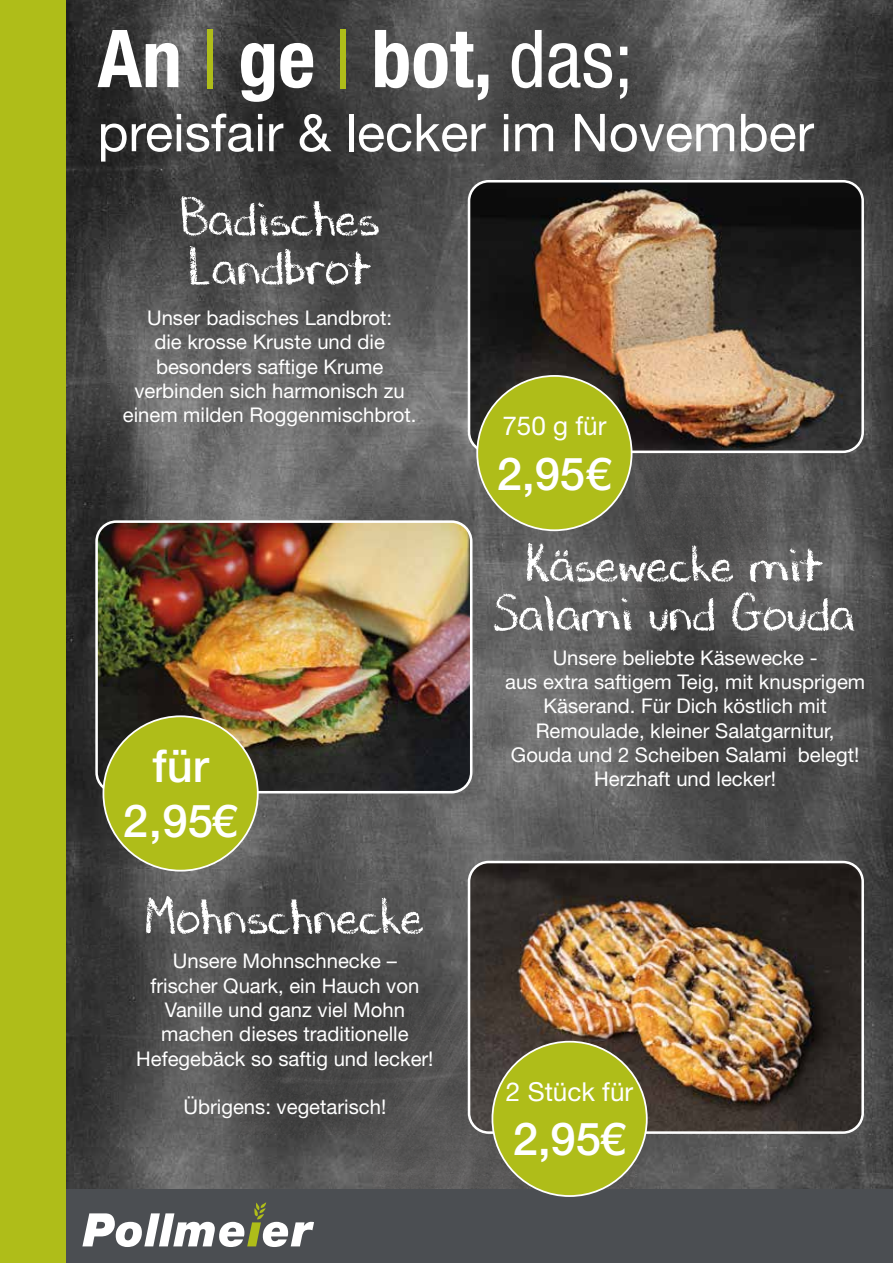
<style>
.page{position:relative;width:893px;height:1263px;background:#fff}
.page>*{position:absolute;margin:0;border:0;box-sizing:border-box;transform-origin:0 0}
.t1{font:700 condensed 79.95px "Helvetica Neue LT Std";color:#fff}
.t2{font:52.2px "Helvetica Neue LT Std";color:#fff}
.t3{font:50.7px/49.1px "DJB Chalk It Up";color:#fff}
.t4{font:500 45.45px/54.4px "Helvetica Neue LT Std";color:#fff;text-align:center}
.t5{font:26.1px "Helvetica Neue LT Std";color:#fff}
.t6{font:20.25px/24.3px "Helvetica Neue LT Std";color:#fff;text-align:center}
.s1{font-weight:400;color:#afbd19}
.s2{font-weight:400}
</style>
<div class="page">
<img style="left:66px;top:0;width:827px;height:1190px">
<img style="left:469px;top:181px;width:394px;height:271px">
<div style="left:468px;top:180px;width:396px;height:273px;border:3px solid #fff;border-radius:20px"></div>
<img style="left:97px;top:522px;width:374px;height:270px">
<div style="left:95px;top:520px;width:377px;height:273px;border:3px solid #fff;border-radius:20px"></div>
<div style="left:43px;top:1190px;width:850px;height:73px;background:#4b4e52"></div>
<svg style="left:82px;top:1202px;width:232px;height:45px"></svg>
<div style="left:0;top:0;width:66px;height:1263px;background:#afbd19"></div>
<div style="left:477px;top:376px;width:155px;height:154px;background:#afbd19;border-radius:50%"></div>
<div style="left:103px;top:716px;width:155px;height:155px;background:#afbd19;border-radius:50%"></div>
<img style="left:469px;top:862px;width:394px;height:270px">
<div style="left:468px;top:861px;width:396px;height:273px;border:3px solid #fff;border-radius:20px"></div>
<div style="left:492px;top:1042px;width:155px;height:154px;background:#afbd19;border-radius:50%"></div>
<h1 class="t1" style="left:98px;top:10px;width:537px">An <span class="s1">|</span> ge <span class="s1">|</span> bot, <span class="s2">das;</span></h1>
<h2 class="t2" style="left:98px;top:102px;width:718px">preisfair &amp; lecker im November</h2>
<h3 class="t3" style="left:181px;top:193px;width:200px">Badisches<br>Landbrot</h3>
<p class="t6" style="left:123px;top:305px;width:295px">Unser badisches Landbrot:<br>die krosse Kruste und die besonders saftige Krume verbinden sich harmonisch zu einem milden Roggenmischbrot.</p>
<h3 class="t4" style="left:123px;top:739px;width:117px">für<br>2 ,95€</h3>
<h3 class="t3" style="left:146px;top:892px;width:279px">Mohnschnecke</h3>
<p class="t6" style="left:136px;top:949px;width:299px">Unsere Mohnschnecke –<br>frischer Quark, ein Hauch von<br>Vanille und ganz viel Mohn machen dieses traditionelle<br>Hefegebäck so saftig und lecker!</p>
<p class="t6" style="left:184px;top:1095px;width:204px">Übrigens: vegetarisch!</p>
<p class="t5" style="left:502px;top:410px;width:106px">750 g für</p>
<h3 class="t4" style="left:497px;top:446px;width:117px">2,95€</h3>
<h3 class="t3" style="left:495px;top:539px;width:362px;text-align:center">Käsewecke mit<br>Salami und Gouda</h3>
<p class="t6" style="left:505px;top:645px;width:362px">Unsere beliebte Käsewecke -<br>aus extra saftigem Teig, mit knusprigem<br>Käserand. Für Dich köstlich mit<br>Remoulade, kleiner Salatgarnitur,<br>Gouda und 2 Scheiben Salami belegt!<br>Herzhaft und lecker!</p>
<p class="t5" style="left:506px;top:1076px;width:129px">2 Stück für</p>
<h3 class="t4" style="left:513px;top:1111px;width:115px">2,95€</h3>
</div>
